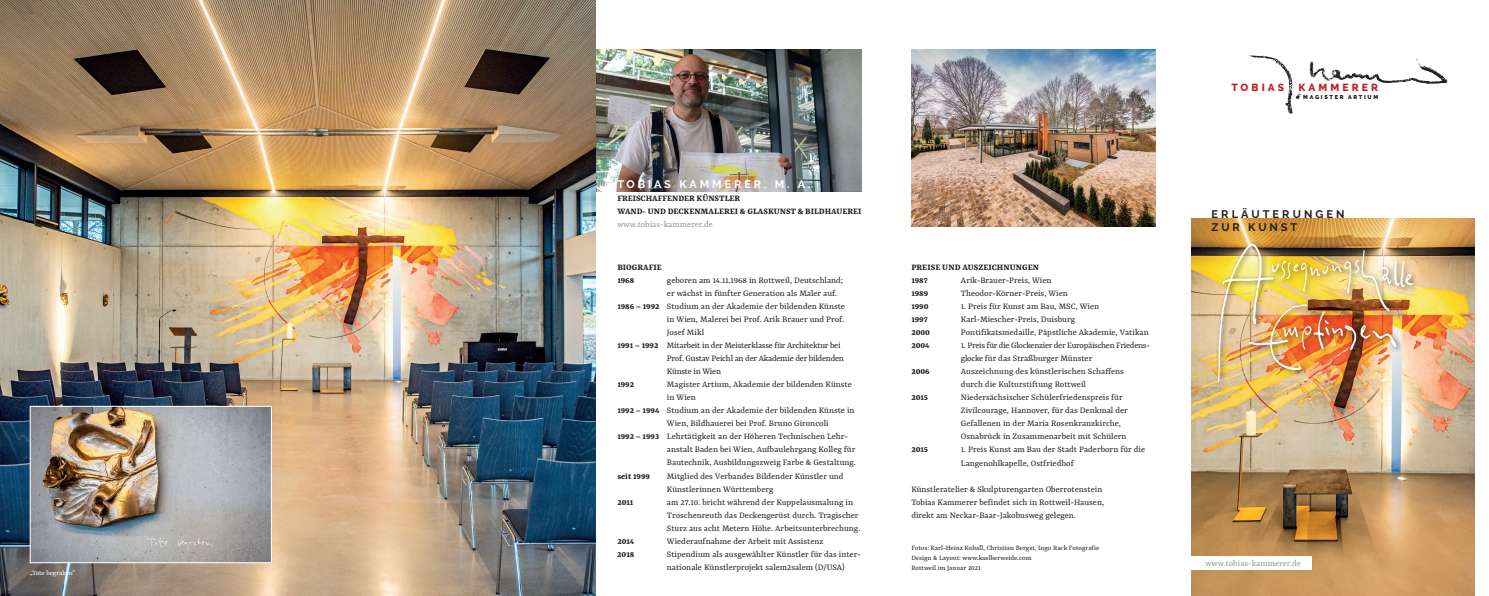
<style>
.page{position:relative;width:1489px;height:596px;background:#fff}
.page>*{position:absolute;margin:0;border:0;box-sizing:border-box;transform-origin:0 0}
.t1{font:700 11px/13px "Raleway";letter-spacing:.28em;color:#231f20}
.t2{font:700 11px "Raleway";letter-spacing:.26em;color:#fff}
.t3{font:800 10.3px "Raleway";letter-spacing:.3em;color:#c61c22}
.t4{font:9.5px/13px "Rasa";color:#231f20}
.t5{font:700 9.5px/13px "Rasa";color:#231f20}
.t6{font:9.5px "Rasa";letter-spacing:-.025em;color:#231f20}
.t7{font:9.5px/13px "Rasa";letter-spacing:-.03em;color:#231f20}
.t8{font:9.5px "Rasa";color:#939598}
.t9{font:7.5px/10px "Rasa";color:#231f20}
.t10{font:7.5px "Rasa";letter-spacing:-.01em;color:#fff}
.t11{font:900 5.6px "Raleway";letter-spacing:.3em;color:#231f20}
.s1{font-weight:700}
</style>
<div class="page">
<img style="left:1191px;top:218px;width:283px;height:377px">
<img style="left:911px;top:49px;width:244px;height:178px">
<img style="left:595px;top:49px;width:266px;height:142px">
<svg style="left:1309px;top:59px;width:139px;height:25px"></svg>
<svg style="left:1249px;top:55px;width:51px;height:59px"></svg>
<div style="left:1191px;top:556px;width:120px;height:13px;background:#fff"></div>
<div style="left:1214px;top:240px;width:205px;height:148px;background:#231f20;opacity:.75"></div>
<img style="left:1196px;top:231px;width:236px;height:150px">
<img style="left:0;top:0;width:595px;height:595px">
<img style="left:32px;top:407px;width:238px;height:154px">
<div style="left:30px;top:405px;width:242px;height:158px;border:1px solid #fff"></div>
<p class="t10" style="left:30px;top:568px;width:47px">„Tote begraben“</p>
<p class="t2" style="left:617px;top:178px;width:195px">TOBIAS KAMMERER, M. A.</p>
<p class="t5" style="left:617px;top:192px;width:246px">FREISCHAFFENDER KÜNSTLER<br>WAND- UND DECKENMALEREI &amp; GLASKUNST &amp; BILDHAUEREI</p>
<p class="t8" style="left:617px;top:219px;width:97px">www.tobias-kammerer.de</p>
<p class="t5" style="left:617px;top:261px;width:46px">BIOGRAFIE<br>1968</p>
<p class="t4" style="left:667px;top:274px;width:178px">geboren am 14.11.1968 in Rottweil, Deutschland;</p>
<p class="t4" style="left:667px;top:287px;width:172px">er wächst in fünfter Generation als Maler auf.</p>
<p class="t4" style="left:617px;top:300px;width:229px"><span class="s1">1986 – 1992</span> Studium an der Akademie der bildenden Künste</p>
<p class="t4" style="left:667px;top:313px;width:179px">in Wien, Malerei bei Prof. Arik Brauer und Prof.</p>
<p class="t4" style="left:667px;top:326px;width:39px">Josef Mikl</p>
<p class="t6" style="left:617px;top:340px;width:225px"><span class="s1">1991 – 1992</span> Mitarbeit in der Meisterklasse für Architektur bei</p>
<p class="t6" style="left:667px;top:353px;width:178px">Prof. Gustav Peichl an der Akademie der bildenden</p>
<p class="t6" style="left:667px;top:366px;width:56px">Künste in Wien</p>
<p class="t5" style="left:617px;top:378px;width:18px">1992</p>
<p class="t4" style="left:667px;top:378px;width:186px">Magister Artium, Akademie der bildenden Künste</p>
<p class="t4" style="left:667px;top:391px;width:31px">in Wien</p>
<p class="t4" style="left:617px;top:404px;width:239px"><span class="s1">1992 – 1994</span> Studium an der Akademie der bildenden Künste in</p>
<p class="t4" style="left:667px;top:417px;width:163px">Wien, Bildhauerei bei Prof. Bruno Gironcoli</p>
<p class="t4" style="left:617px;top:430px;width:232px"><span class="s1">1992 – 1993</span> Lehrtätigkeit an der Höheren Technischen Lehr-</p>
<p class="t4" style="left:667px;top:443px;width:190px">anstalt Baden bei Wien, Aufbaulehrgang Kolleg für</p>
<p class="t4" style="left:667px;top:456px;width:190px">Bautechnik, Ausbildungszweig Farbe &amp; Gestaltung.</p>
<p class="t5" style="left:617px;top:469px;width:34px">seit 1999</p>
<p class="t4" style="left:667px;top:469px;width:178px">Mitglied des Verbandes Bildender Künstler und<br>Künstlerinnen Württemberg</p>
<p class="t5" style="left:617px;top:495px;width:18px">2011</p>
<p class="t4" style="left:667px;top:495px;width:195px">am 27.10. bricht während der Kuppelausmalung in<br>Troschenreuth das Deckengerüst durch. Tragischer<br>Sturz aus acht Metern Höhe. Arbeitsunterbrechung.</p>
<p class="t5" style="left:617px;top:534px;width:18px">2014</p>
<p class="t4" style="left:667px;top:534px;width:158px">Wiederaufnahme der Arbeit mit Assistenz</p>
<p class="t5" style="left:617px;top:547px;width:19px">2018</p>
<p class="t4" style="left:667px;top:547px;width:195px">Stipendium als ausgewählter Künstler für das inter&shy;nationale Künstlerprojekt salem2salem (D/USA)</p>
<p class="t5" style="left:911px;top:261px;width:129px">PREISE UND AUSZEICHNUNGEN<br>1987</p>
<p class="t4" style="left:960px;top:274px;width:92px">Arik-Brauer-Preis, Wien</p>
<p class="t5" style="left:911px;top:287px;width:18px">1989</p>
<p class="t4" style="left:960px;top:287px;width:108px">Theodor-Körner-Preis, Wien</p>
<p class="t5" style="left:911px;top:300px;width:19px">1990</p>
<p class="t4" style="left:960px;top:300px;width:140px">1. Preis für Kunst am Bau, MSC, Wien</p>
<p class="t5" style="left:911px;top:313px;width:18px">1997</p>
<p class="t4" style="left:960px;top:313px;width:116px">Karl-Miescher-Preis, Duisburg</p>
<p class="t5" style="left:911px;top:326px;width:20px">2000</p>
<p class="t4" style="left:960px;top:326px;width:189px">Pontifikatsmedaille, Päpstliche Akademie, Vatikan</p>
<p class="t5" style="left:911px;top:339px;width:20px">2004</p>
<p class="t7" style="left:960px;top:339px;width:190px">1. Preis für die Glockenzier der Europäischen Friedens&shy;glocke für das Straßburger Münster</p>
<p class="t5" style="left:911px;top:365px;width:20px">2006</p>
<p class="t4" style="left:960px;top:365px;width:164px">Auszeichnung des künstlerischen Schaffens durch die Kulturstiftung Rottweil</p>
<p class="t5" style="left:911px;top:391px;width:18px">2015</p>
<p class="t4" style="left:960px;top:391px;width:168px">Niedersächsischer Schülerfriedenspreis für Zivilcourage, Hannover, für das Denkmal der Gefallenen in der Maria Rosenkranzkirche, Osnabrück in Zusammenarbeit mit Schülern</p>
<p class="t5" style="left:911px;top:443px;width:18px">2015</p>
<p class="t4" style="left:960px;top:443px;width:186px">1. Preis Kunst am Bau der Stadt Paderborn für die<br>Langenohlkapelle, Ostfriedhof</p>
<p class="t4" style="left:911px;top:482px;width:194px">Künstleratelier &amp; Skulpturengarten Oberrotenstein<br>Tobias Kammerer befindet sich in Rottweil-Hausen, direkt am Neckar-Baar-Jakobusweg gelegen.</p>
<p class="t9" style="left:911px;top:543px;width:189px">Fotos: Karl-Heinz Kuball, Christian Bergst, Ingo Rack Fotografie<br>Design &amp; Layout: www.kaelberweide.com<br>Rottweil im Januar 2021</p>
<p class="t3" style="left:1231px;top:82px;width:54px">TOBIAS</p>
<p class="t3" style="left:1298px;top:82px;width:81px">KAMMERER</p>
<p class="t11" style="left:1303px;top:94px;width:76px">MAGISTER ARTIUM</p>
<p class="t1" style="left:1211px;top:208px;width:134px">ERLÄUTERUNGEN<br>ZUR KUNST</p>
<p class="t8" style="left:1205px;top:557px;width:97px">www.tobias-kammerer.de</p>
</div>
